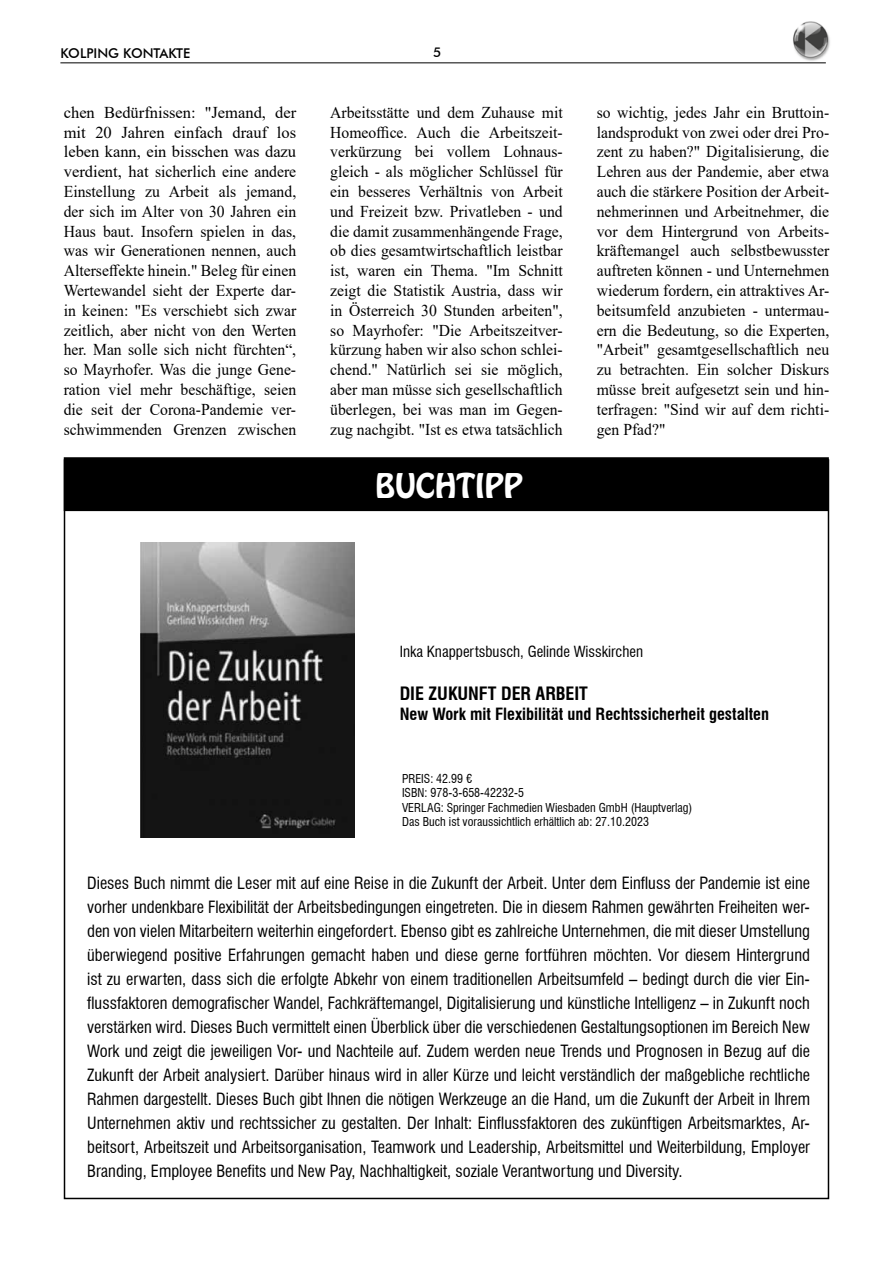
<style>
.page{position:relative;width:893px;height:1263px;background:#fff}
.page>*{position:absolute;margin:0;border:0;box-sizing:border-box;transform-origin:0 0}
.t1{font:30px "Hobo Std";color:#fff}
.t2{font:700 condensed 18px "Swiss 721 BT";color:#000}
.t3{font:condensed 16.5px/24px "Swiss 721 BT";color:#000;text-align:justify}
.t4{font:16.5px/19.8px "Times New Roman";color:#000;text-align:justify;scale:.95 1}
.t5{font:16.5px/19.8px "Times New Roman";color:#000;text-align:justify}
.t6{font:700 condensed 16.5px "Swiss 721 BT";color:#000}
.t7{font:condensed 15px "Swiss 721 BT";color:#000}
.t8{font:500 13.5px "Futura BT";color:#000}
.t9{font:condensed 12px/14.4px "Swiss 721 BT";color:#000}
</style>
<div class="page">
<hr style="left:60px;top:62px;width:766px;height:1px;background:#000">
<img style="left:793px;top:22px;width:37px;height:39px">
<div style="left:64px;top:458px;width:764px;height:52px;background:#000"></div>
<div style="left:64px;top:457px;width:765px;height:54px;border:2px solid #000"></div>
<img style="left:140px;top:542px;width:214px;height:295px">
<p class="t8" style="left:60px;top:45px;width:131px">KOLPING KONTAKTE</p>
<p class="t8" style="left:433px;top:44px;width:10px">5</p>
<p class="t5" style="left:64px;top:102px;width:234px">chen Bedürfnissen: "Jemand, der mit 20 Jahren einfach drauf los leben kann, ein bisschen was dazu verdient, hat sicherlich eine andere Einstellung zu Arbeit als jemand, der sich im Alter von 30 Jahren ein Haus baut. Insofern spielen in das, was wir Generationen nennen, auch Alterseffekte hinein." Beleg für einen Wertewandel sieht der Experte dar&shy;in keinen: "Es verschiebt sich zwar zeitlich, aber nicht von den Werten her. Man solle sich nicht fürchten“, so Mayrhofer. Was die junge Gene&shy;ration viel mehr beschäftige, seien die seit der Corona-Pandemie ver&shy;schwimmenden Grenzen zwischen</p>
<p class="t4" style="left:330px;top:102px;width:246px">Arbeitsstätte und dem Zuhause mit Homeoffice. Auch die Arbeitszeit&shy;verkürzung bei vollem Lohnaus&shy;gleich - als möglicher Schlüssel für ein besseres Verhältnis von Arbeit und Freizeit bzw. Privatleben - und die damit zusammenhängende Frage, ob dies gesamtwirtschaftlich leistbar ist, waren ein Thema. "Im Schnitt zeigt die Statistik Austria, dass wir in Österreich 30 Stunden arbeiten", so Mayrhofer: "Die Arbeitszeitver&shy;kürzung haben wir also schon schlei&shy;chend." Natürlich sei sie möglich, aber man müsse sich gesellschaftlich überlegen, bei was man im Gegen&shy;zug nachgibt. "Ist es etwa tatsächlich</p>
<p class="t4" style="left:597px;top:102px;width:246px">so wichtig, jedes Jahr ein Bruttoin&shy;landsprodukt von zwei oder drei Pro&shy;zent zu haben?" Digitalisierung, die Lehren aus der Pandemie, aber etwa auch die stärkere Position der Arbeit&shy;nehmerinnen und Arbeitnehmer, die vor dem Hintergrund von Arbeits&shy;kräftemangel auch selbstbewusster auftreten können - und Unternehmen wiederum fordern, ein attraktives Ar&shy;beitsumfeld anzubieten - untermau&shy;ern die Bedeutung, so die Experten, "Arbeit" gesamtgesellschaftlich neu zu betrachten. Ein solcher Diskurs müsse breit aufgesetzt sein und hin&shy;terfragen: "Sind wir auf dem richti&shy;gen Pfad?"</p>
<h1 class="t1" style="left:376px;top:465px;width:148px">BUCHTIPP</h1>
<p class="t7" style="left:400px;top:642px;width:245px">Inka Knappertsbusch, Gelinde Wisskirchen</p>
<p class="t2" style="left:400px;top:682px;width:190px">DIE ZUKUNFT DER ARBEIT</p>
<p class="t6" style="left:400px;top:704px;width:371px">New Work mit Flexibilität und Rechtssicherheit gestalten</p>
<p class="t9" style="left:402px;top:771px;width:292px">PREIS: 42.99 €<br>ISBN: 978-3-658-42232-5<br>VERLAG: Springer Fachmedien Wiesbaden GmbH (Hauptverlag)<br>Das Buch ist voraussichtlich erhältlich ab: 27.10.2023</p>
<p class="t3" style="left:87px;top:871px;width:724px">Dieses Buch nimmt die Leser mit auf eine Reise in die Zukunft der Arbeit. Unter dem Einfluss der Pandemie ist eine vorher undenkbare Flexibilität der Arbeitsbedingungen eingetreten. Die in diesem Rahmen gewährten Freiheiten wer&shy;den von vielen Mitarbeitern weiterhin eingefordert. Ebenso gibt es zahlreiche Unternehmen, die mit dieser Umstellung überwiegend positive Erfahrungen gemacht haben und diese gerne fortführen möchten. Vor diesem Hintergrund ist zu erwarten, dass sich die erfolgte Abkehr von einem traditionellen Arbeitsumfeld – bedingt durch die vier Ein&shy;flussfaktoren demografischer Wandel, Fachkräftemangel, Digitalisierung und künstliche Intelligenz – in Zukunft noch verstärken wird. Dieses Buch vermittelt einen Überblick über die verschiedenen Gestaltungsoptionen im Bereich New Work und zeigt die jeweiligen Vor- und Nachteile auf. Zudem werden neue Trends und Prognosen in Bezug auf die Zukunft der Arbeit analysiert. Darüber hinaus wird in aller Kürze und leicht verständlich der maßgebliche rechtliche Rahmen dargestellt. Dieses Buch gibt Ihnen die nötigen Werkzeuge an die Hand, um die Zukunft der Arbeit in Ihrem Unternehmen aktiv und rechtssicher zu gestalten. Der Inhalt: Einflussfaktoren des zukünftigen Arbeitsmarktes, Ar&shy;beitsort, Arbeitszeit und Arbeitsorganisation, Teamwork und Leadership, Arbeitsmittel und Weiterbildung, Employer Branding, Employee Benefits und New Pay, Nachhaltigkeit, soziale Verantwortung und Diversity.</p>
</div>
